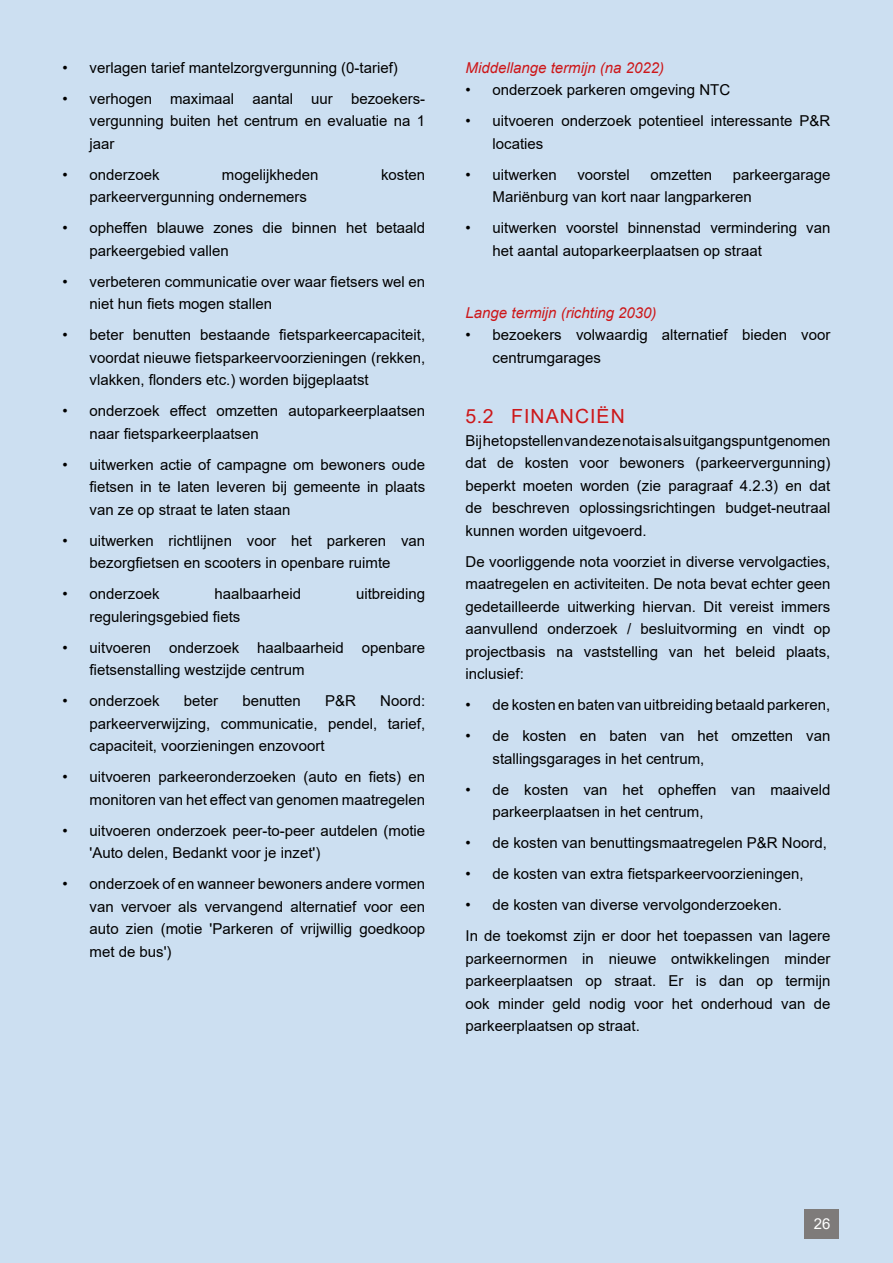
<style>
.page{position:relative;width:893px;height:1263px;background:#ccdff1}
.page>*{position:absolute;margin:0;border:0;box-sizing:border-box;transform-origin:0 0}
.t1{font:19.5px "Arial";letter-spacing:.055em;color:#cd1719}
.t2{font:15px/22.5px "Arial";color:#000}
.t3{font:italic 15px "Arial";color:#cd1719}
.t4{font:15px "Arial";color:#fff}
</style>
<div class="page">
<div style="left:805px;top:1209px;width:34px;height:30px;background:#7e7b7a"></div>
<hr style="left:892px;top:0;width:1px;height:1263px;background:#9abfe4">
<p class="t2" style="left:63px;top:56px;width:337px">• verlagen tarief mantelzorgvergunning (0-tarief)</p>
<p class="t2" style="left:90px;top:87px;width:337px;text-align:justify;text-indent:-27px">• verhogen maximaal aantal uur bezoekers&shy;vergunning buiten het centrum en evaluatie na 1 jaar</p>
<p class="t2" style="left:63px;top:163px;width:99px">• onderzoek</p>
<p class="t2" style="left:222px;top:163px;width:98px">mogelijkheden</p>
<p class="t2" style="left:381px;top:163px;width:46px">kosten</p>
<p class="t2" style="left:90px;top:185px;width:219px">parkeervergunning ondernemers</p>
<p class="t2" style="left:90px;top:216px;width:337px;text-indent:-27px">• opheffen blauwe zones die binnen het betaald parkeergebied vallen</p>
<p class="t2" style="left:90px;top:270px;width:337px;text-indent:-27px">• verbeteren communicatie over waar fietsers wel en niet hun fiets mogen stallen</p>
<p class="t2" style="left:90px;top:323px;width:337px;text-align:justify;text-indent:-27px">• beter benutten bestaande fietsparkeercapaciteit, voordat nieuwe fietsparkeervoorzieningen (rekken, vlakken, flonders etc.) worden bijgeplaatst</p>
<p class="t2" style="left:90px;top:399px;width:337px;text-indent:-27px">• onderzoek effect omzetten autoparkeerplaatsen naar fietsparkeerplaatsen</p>
<p class="t2" style="left:90px;top:453px;width:337px;text-align:justify;text-indent:-27px">• uitwerken actie of campagne om bewoners oude fietsen in te laten leveren bij gemeente in plaats van ze op straat te laten staan</p>
<p class="t2" style="left:63px;top:529px;width:364px;text-align:center">• uitwerken richtlijnen voor het parkeren van bezorgfietsen en scooters in openbare ruimte</p>
<p class="t2" style="left:63px;top:583px;width:99px">• onderzoek</p>
<p class="t2" style="left:214px;top:583px;width:88px">haalbaarheid</p>
<p class="t2" style="left:356px;top:583px;width:71px">uitbreiding</p>
<p class="t2" style="left:90px;top:605px;width:152px">reguleringsgebied fiets</p>
<p class="t2" style="left:90px;top:636px;width:337px;text-indent:-27px">• uitvoeren onderzoek haalbaarheid openbare fietsenstalling westzijde centrum</p>
<p class="t2" style="left:63px;top:690px;width:99px">• onderzoek</p>
<p class="t2" style="left:184px;top:690px;width:36px">beter</p>
<p class="t2" style="left:242px;top:690px;width:60px">benutten</p>
<p class="t2" style="left:325px;top:690px;width:32px">P&amp;R</p>
<p class="t2" style="left:90px;top:690px;width:337px;text-align:justify;text-indent:291px">Noord: parkeerverwijzing, communicatie, pendel, tarief, capaciteit, voorzieningen enzovoort</p>
<p class="t2" style="left:63px;top:766px;width:364px;text-align:right">• uitvoeren parkeeronderzoeken (auto en fiets) en monitoren van het effect van genomen maatregelen</p>
<p class="t2" style="left:90px;top:819px;width:337px;text-indent:-27px">• uitvoeren onderzoek peer-to-peer autdelen (motie 'Auto delen, Bedankt voor je inzet')</p>
<p class="t2" style="left:90px;top:873px;width:337px;text-align:justify;text-indent:-27px">• onderzoek of en wanneer bewoners andere vormen van vervoer als vervangend alternatief voor een auto zien (motie 'Parkeren of vrijwillig goedkoop met de bus')</p>
<p class="t3" style="left:466px;top:58px;width:200px">Middellange termijn (na 2022)</p>
<p class="t2" style="left:466px;top:78px;width:266px">• onderzoek parkeren omgeving NTC</p>
<p class="t2" style="left:493px;top:109px;width:339px;text-indent:-27px">• uitvoeren onderzoek potentieel interessante P&amp;R locaties</p>
<p class="t2" style="left:466px;top:163px;width:93px">• uitwerken</p>
<p class="t2" style="left:577px;top:163px;width:54px">voorstel</p>
<p class="t2" style="left:651px;top:163px;width:63px">omzetten</p>
<p class="t2" style="left:493px;top:163px;width:339px;text-indent:240px">parkeergarage<br>Mariënburg van kort naar langparkeren</p>
<p class="t2" style="left:493px;top:216px;width:339px;text-indent:-27px">• uitwerken voorstel binnenstad vermindering van het aantal autoparkeerplaatsen op straat</p>
<p class="t3" style="left:466px;top:303px;width:192px">Lange termijn (richting 2030)</p>
<p class="t2" style="left:493px;top:324px;width:339px;text-indent:-27px">• bezoekers volwaardig alternatief bieden voor centrumgarages</p>
<h1 class="t1" style="left:466px;top:403px;width:161px">5.2 FINANCIËN</h1>
<p class="t2" style="left:466px;top:429px;width:366px;text-align:justify">Bij het opstellen van deze nota is als uitgangspunt genomen dat de kosten voor bewoners (parkeervergunning) beperkt moeten worden (zie paragraaf 4.2.3) en dat de beschreven oplossingsrichtingen budget-neutraal kunnen worden uitgevoerd.</p>
<p class="t2" style="left:466px;top:550px;width:366px;text-align:justify">De voorliggende nota voorziet in diverse vervolgacties, maatregelen en activiteiten. De nota bevat echter geen gedetailleerde uitwerking hiervan. Dit vereist immers aanvullend onderzoek / besluitvorming en vindt op projectbasis na vaststelling van het beleid plaats, inclusief:</p>
<p class="t2" style="left:466px;top:693px;width:366px">• de kosten en baten van uitbreiding betaald parkeren,</p>
<p class="t2" style="left:493px;top:725px;width:339px;text-indent:-27px">• de kosten en baten van het omzetten van stallingsgarages in het centrum,</p>
<p class="t2" style="left:493px;top:778px;width:339px;text-indent:-27px">• de kosten van het opheffen van maaiveld parkeerplaatsen in het centrum,</p>
<p class="t2" style="left:466px;top:832px;width:363px">• de kosten van benuttingsmaatregelen P&amp;R Noord,</p>
<p class="t2" style="left:466px;top:863px;width:339px">• de kosten van extra fietsparkeervoorzieningen,</p>
<p class="t2" style="left:466px;top:889px;width:366px;line-height:31px">• de kosten van diverse vervolgonderzoeken.<br>In de toekomst zijn er door het toepassen van lagere</p>
<p class="t2" style="left:466px;top:947px;width:366px;text-align:justify">parkeernormen in nieuwe ontwikkelingen minder parkeerplaatsen op straat. Er is dan op termijn ook minder geld nodig voor het onderhoud van de parkeerplaatsen op straat.</p>
<p class="t4" style="left:814px;top:1214px;width:18px">26</p>
</div>
